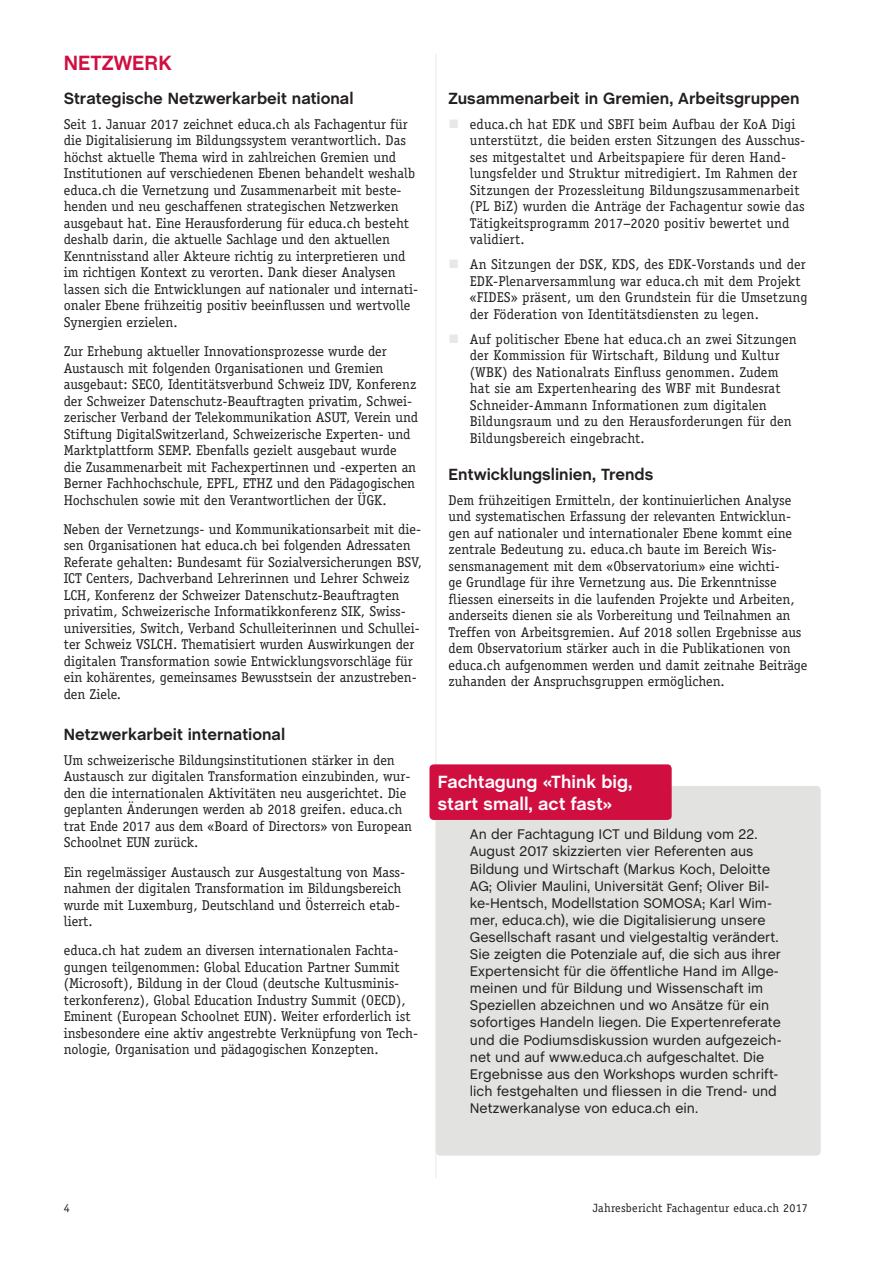
<style>
.page{position:relative;width:893px;height:1263px;background:#fff}
.page>*{position:absolute;margin:0;border:0;box-sizing:border-box;transform-origin:0 0}
.t1{font:700 21px "Chalet";color:#d10e40}
.t2{font:700 18px/21.6px "Chalet";color:#fff}
.t3{font:700 16.5px "Chalet";color:#231f20}
.t4{font:14.25px/16.5px "Officina Serif Std";color:#231f20}
.t5{font:14.25px/17.1px "Chalet";color:#231f20}
.t6{font:12px "Officina Serif Std";letter-spacing:.02em;color:#231f20}
</style>
<div class="page">
<hr style="left:435px;top:54px;width:1px;height:1124px;background:#231f20">
<div style="left:436px;top:786px;width:385px;height:369px;background:#e2e2e1;border-radius:4px"></div>
<div style="left:429px;top:764px;width:243px;height:56px;background:#d10e40;border-radius:4px"></div>
<h3 class="t1" style="left:64px;top:50px;width:109px">NETZWERK</h3>
<h4 class="t3" style="left:64px;top:88px;width:291px">Strategische Netzwerkarbeit national</h4>
<p class="t4" style="left:64px;top:116px;width:356px">Seit 1. Januar 2017 zeichnet educa.ch als Fachagentur für die Digitalisierung im Bildungssystem verantwortlich. Das höchst aktuelle Thema wird in zahlreichen Gremien und Institutionen auf verschiedenen Ebenen behandelt weshalb educa.ch die Vernetzung und Zusammenarbeit mit beste&shy;henden und neu geschaffenen strategischen Netzwerken ausgebaut hat. Eine Herausforderung für educa.ch besteht deshalb darin, die aktuelle Sachlage und den aktuellen Kenntnisstand aller Akteure richtig zu interpretieren und im richtigen Kontext zu verorten. Dank dieser Analysen lassen sich die Entwicklungen auf nationaler und internati&shy;onaler Ebene frühzeitig positiv beeinfussen und wertvolle Synergien erzielen.</p>
<p class="t4" style="left:64px;top:343px;width:356px">Zur Erhebung aktueller Innovationsprozesse wurde der Austausch mit folgenden Organisationen und Gremien ausgebaut: SECO, Identitätsverbund Schweiz IDV, Konferenz der Schweizer Datenschutz-Beauftragten privatim, Schwei&shy;zerischer Verband der Telekommunikation ASUT, Verein und Stiftung DigitalSwitzerland, Schweizerische Experten- und Marktplattform SEMP. Ebenfalls gezielt ausgebaut wurde die Zusammenarbeit mit Fachexpertinnen und -experten an Berner Fachhochschule, EPFL, ETHZ und den Pädagogischen Hochschulen sowie mit den Verantwortlichen der ÜGK.</p>
<p class="t4" style="left:64px;top:521px;width:360px">Neben der Vernetzungs- und Kommunikationsarbeit mit die&shy;sen Organisationen hat educa.ch bei folgenden Adressaten Referate gehalten: Bundesamt für Sozialversicherungen BSV, ICT Centers, Dachverband Lehrerinnen und Lehrer Schweiz LCH, Konferenz der Schweizer Datenschutz-Beauftragten privatim, Schweizerische Informatikkonferenz SIK, Swiss&shy;universities, Switch, Verband Schulleiterinnen und Schullei&shy;ter Schweiz VSLCH. Thematisiert wurden Auswirkungen der digitalen Transformation sowie Entwicklungsvorschläge für ein kohärentes, gemeinsames Bewusstsein der anzustreben&shy;den Ziele.</p>
<h4 class="t3" style="left:64px;top:724px;width:223px">Netzwerkarbeit international</h4>
<p class="t4" style="left:64px;top:752px;width:350px">Um schweizerische Bildungsinstitutionen stärker in den Austausch zur digitalen Transformation einzubinden, wur&shy;den die internationalen Aktivitäten neu ausgerichtet. Die geplanten Änderungen werden ab 2018 greifen. educa.ch trat Ende 2017 aus dem «Board of Directors» von European Schoolnet EUN zurück.</p>
<p class="t4" style="left:64px;top:863px;width:343px">Ein regelmässiger Austausch zur Ausgestaltung von Mass&shy;nahmen der digitalen Transformation im Bildungsbereich wurde mit Luxemburg, Deutschland und Österreich etab&shy;liert.</p>
<p class="t4" style="left:64px;top:942px;width:356px">educa.ch hat zudem an diversen internationalen Fachta&shy;gungen teilgenommen: Global Education Partner Summit (Microsoft), Bildung in der Cloud (deutsche Kultusminis&shy;terkonferenz), Global Education Industry Summit (OECD), Eminent (European Schoolnet EUN). Weiter erforderlich ist insbesondere eine aktiv angestrebte Verknüpfung von Tech&shy;nologie, Organisation und pädagogischen Konzepten.</p>
<h4 class="t3" style="left:449px;top:88px;width:353px">Zusammenarbeit in Gremien, Arbeitsgruppen</h4>
<p class="t4" style="left:470px;top:116px;width:337px">educa.ch hat EDK und SBFI beim Aufbau der KoA Digi unterstützt, die beiden ersten Sitzungen des Ausschus&shy;ses mitgestaltet und Arbeitspapiere für deren Hand&shy;lungsfelder und Struktur mitredigiert. Im Rahmen der Sitzungen der Prozessleitung Bildungszusammenarbeit (PL BiZ) wurden die Anträge der Fachagentur sowie das Tätigkeitsprogramm 2017−2020 positiv bewertet und validiert.</p>
<p class="t4" style="left:470px;top:256px;width:339px">An Sitzungen der DSK, KDS, des EDK-Vorstands und der EDK-Plenarversammlung war educa.ch mit dem Projekt «FIDES» präsent, um den Grundstein für die Umsetzung der Föderation von Identitätsdiensten zu legen.</p>
<p class="t4" style="left:470px;top:331px;width:328px">Auf politischer Ebene hat educa.ch an zwei Sitzungen der Kommission für Wirtschaft, Bildung und Kultur (WBK) des Nationalrats Einfuss genommen. Zudem hat sie am Expertenhearing des WBF mit Bundesrat Schneider-Ammann Informationen zum digitalen Bildungsraum und zu den Herausforderungen für den Bildungsbereich eingebracht.</p>
<h4 class="t3" style="left:449px;top:464px;width:206px">Entwicklungslinien, Trends</h4>
<p class="t4" style="left:449px;top:491px;width:360px">Dem frühzeitigen Ermitteln, der kontinuierlichen Analyse und systematischen Erfassung der relevanten Entwicklun&shy;gen auf nationaler und internationaler Ebene kommt eine zentrale Bedeutung zu. educa.ch baute im Bereich Wis&shy;sensmanagement mit dem «Observatorium» eine wichti-<br>ge Grundlage für ihre Vernetzung aus. Die Erkenntnisse fiessen einerseits in die laufenden Projekte und Arbeiten, anderseits dienen sie als Vorbereitung und Teilnahmen an Treffen von Arbeitsgremien. Auf 2018 sollen Ergebnisse aus dem Observatorium stärker auch in die Publikationen von educa.ch aufgenommen werden und damit zeitnahe Beiträge zuhanden der Anspruchsgruppen ermöglichen.</p>
<p class="t2" style="left:438px;top:772px;width:196px">Fachtagung «Think big, start small, act fast»</p>
<p class="t5" style="left:470px;top:826px;width:313px">An der Fachtagung ICT und Bildung vom 22.<br>August 2017 skizzierten vier Referenten aus Bildung und Wirtschaft (Markus Koch, Deloitte AG; Olivier Maulini, Universität Genf; Oliver Bil&shy;ke-Hentsch, Modellstation SOMOSA; Karl Wim&shy;mer, educa.ch), wie die Digitalisierung unsere Gesellschaft rasant und vielgestaltig verändert.<br>Sie zeigten die Potenziale auf, die sich aus ihrer Expertensicht für die öfentliche Hand im Allge&shy;meinen und für Bildung und Wissenschaft im Speziellen abzeichnen und wo Ansätze für ein sofortiges Handeln liegen. Die Expertenreferate und die Podiumsdiskussion wurden aufgezeich&shy;net und auf www.educa.ch aufgeschaltet. Die Ergebnisse aus den Workshops wurden schrift&shy;lich festgehalten und fiessen in die Trend- und Netzwerkanalyse von educa.ch ein.</p>
<p class="t6" style="left:64px;top:1201px;width:7px">4</p>
<p class="t6" style="left:593px;top:1201px;width:217px">Jahresbericht Fachagentur educa.ch 2017</p>
</div>
